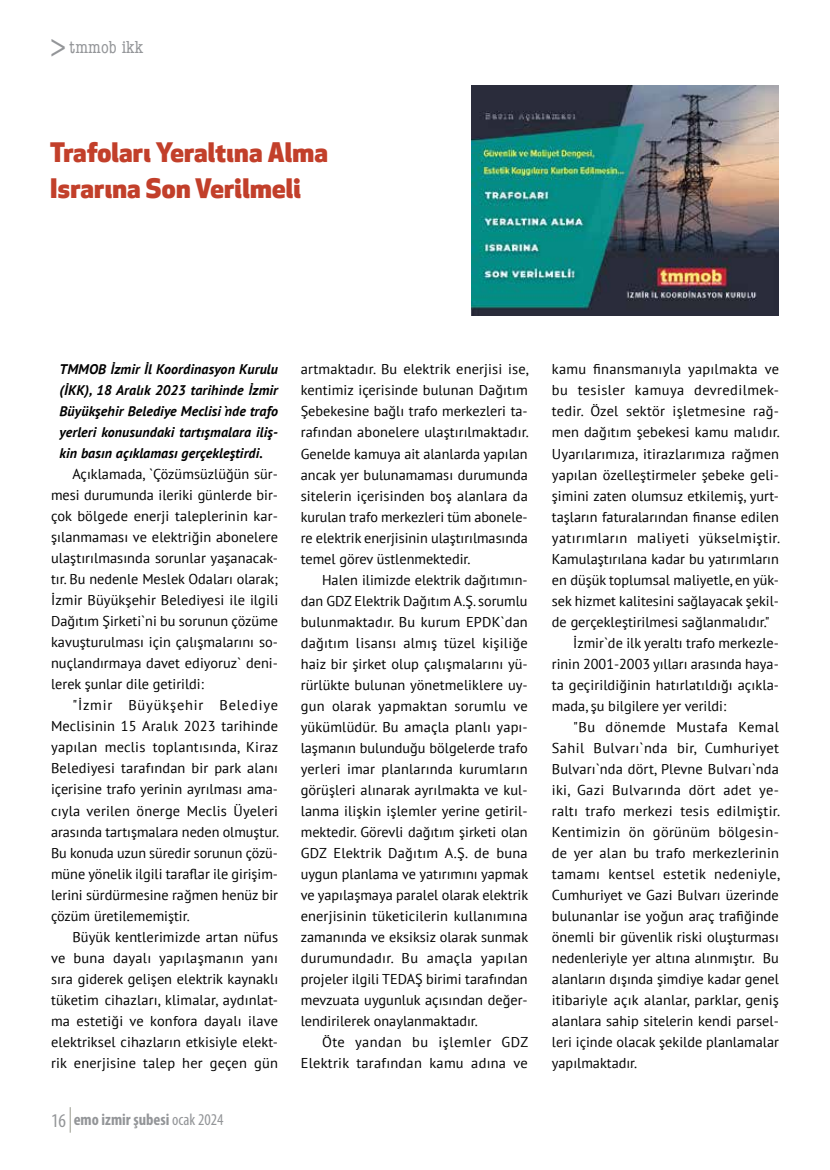
<style>
.page{position:relative;width:830px;height:1170px;background:#fff}
.page>*{position:absolute;margin:0;border:0;box-sizing:border-box;transform-origin:0 0}
.t1{font:33px "Apex New";color:#939598}
.t2{font:800 26.25px/36px "Apex New";letter-spacing:.01em;color:#c23f2a}
.t3{font:condensed 18px "American Typewriter";letter-spacing:.01em;color:#939598}
.t4{font:700 condensed 16.5px "Myriad Pro";color:#939598}
.t5{font:14.25px/21px "PT Sans";color:#000;text-align:justify}
.t6{font:14.25px/21px "PT Sans";letter-spacing:.02em;color:#000;text-align:right}
.t7{font:14.25px "PT Sans";letter-spacing:.03em;color:#000}
.t8{font:14.25px "PT Sans";letter-spacing:.025em;color:#000}
.t9{font:italic 700 13.95px/21px "PT Sans";letter-spacing:.01em;color:#000;text-align:justify}
.s1{font-weight:400;font-size:19.5px}
.s2{font-weight:400}
</style>
<div class="page">
<svg style="left:70px;top:1107px;width:1px;height:25px"></svg>
<img style="left:471px;top:85px;width:307px;height:231px">
<h1 class="t1" style="left:50px;top:26px;width:18px">&gt;</h1>
<p class="t3" style="left:69px;top:33px;width:75px">tmmob ikk</p>
<h2 class="t2" style="left:50px;top:134px;width:279px">Trafoları Yeraltına Alma<br>Israrına Son Verilmeli</h2>
<p class="t9" style="left:60px;top:358px;width:220px">TMMOB İzmir İl Koordinasyon Kurulu (İKK), 18 Aralık 2023 tarihinde İzmir Büyükşehir Belediye Meclisi`nde trafo yerleri konusundaki tartışmalara iliş&shy;kin basın açıklaması gerçekleştirdi.</p>
<p class="t5" style="left:51px;top:463px;width:228px;text-indent:21px">Açıklamada, `Çözümsüzlüğün sür&shy;mesi durumunda ileriki günlerde bir&shy;çok bölgede enerji taleplerinin kar&shy;şılanmaması ve elektriğin abonelere ulaştırılmasında sorunlar yaşanacak&shy;tır. Bu nedenle Meslek Odaları olarak; İzmir Büyükşehir Belediyesi ile ilgili Dağıtım Şirketi`ni bu sorunun çözüme kavuşturulması için çalışmalarını so&shy;nuçlandırmaya davet ediyoruz` deni&shy;lerek şunlar dile getirildi:</p>
<p class="t5" style="left:51px;top:694px;width:229px;text-indent:21px">"İzmir Büyükşehir Belediye Meclisinin 15 Aralık 2023 tarihinde yapılan meclis toplantısında, Kiraz Belediyesi tarafından bir park alanı içerisine trafo yerinin ayrılması ama&shy;cıyla verilen önerge Meclis Üyeleri arasında tartışmalara neden olmuştur.<br>Bu konuda uzun süredir sorunun çözü&shy;müne yönelik ilgili taraflar ile girişim&shy;lerini sürdürmesine rağmen henüz bir çözüm üretilememiştir.</p>
<p class="t5" style="left:51px;top:925px;width:228px;text-indent:21px">Büyük kentlerimizde artan nüfus ve buna dayalı yapılaşmanın yanı sıra giderek gelişen elektrik kaynaklı tüketim cihazları, klimalar, aydınlat&shy;ma estetiği ve konfora dayalı ilave elektriksel cihazların etkisiyle elekt&shy;rik enerjisine talep her geçen gün</p>
<p class="t4" style="left:51px;top:1109px;width:174px"><span class="s1">16</span> emo izmir şubesi <span class="s2">ocak 2024</span></p>
<p class="t5" style="left:300px;top:358px;width:229px">artmaktadır. Bu elektrik enerjisi ise, kentimiz içerisinde bulunan Dağıtım Şebekesine bağlı trafo merkezleri ta&shy;rafından abonelere ulaştırılmaktadır.<br>Genelde kamuya ait alanlarda yapılan ancak yer bulunamaması durumunda sitelerin içerisinden boş alanlara da kurulan trafo merkezleri tüm abonele&shy;re elektrik enerjisinin ulaştırılmasında temel görev üstlenmektedir.</p>
<p class="t5" style="left:300px;top:568px;width:229px;text-indent:21px">Halen ilimizde elektrik dağıtımın&shy;dan GDZ Elektrik Dağıtım A.Ş. sorumlu bulunmaktadır. Bu kurum EPDK`dan dağıtım lisansı almış tüzel kişiliğe haiz bir şirket olup çalışmalarını yü&shy;rürlükte bulunan yönetmeliklere uy&shy;gun olarak yapmaktan sorumlu ve yükümlüdür. Bu amaçla planlı yapı&shy;laşmanın bulunduğu bölgelerde trafo yerleri imar planlarında kurumların görüşleri alınarak ayrılmakta ve kul&shy;lanma ilişkin işlemler yerine getiril&shy;mektedir. Görevli dağıtım şirketi olan GDZ Elektrik Dağıtım A.Ş. de buna uygun planlama ve yatırımını yapmak ve yapılaşmaya paralel olarak elektrik enerjisinin tüketicilerin kullanımına zamanında ve eksiksiz olarak sunmak durumundadır. Bu amaçla yapılan projeler ilgili TEDAŞ birimi tarafından mevzuata uygunluk açısından değer&shy;lendirilerek onaylanmaktadır.</p>
<p class="t6" style="left:300px;top:1030px;width:229px">Öte yandan bu işlemler GDZ<br>Elektrik tarafından kamu adına ve</p>
<p class="t5" style="left:551px;top:358px;width:228px">kamu finansmanıyla yapılmakta ve</p>
<p class="t7" style="left:551px;top:381px;width:228px">bu tesisler kamuya devredilmek-</p>
<p class="t6" style="left:551px;top:400px;width:228px">tedir. Özel sektör işletmesine rağ-</p>
<p class="t5" style="left:551px;top:421px;width:229px">men dağıtım şebekesi kamu malıdır.</p>
<p class="t5" style="left:551px;top:442px;width:228px">Uyarılarımıza, itirazlarımıza rağmen</p>
<p class="t5" style="left:551px;top:463px;width:228px">yapılan özelleştirmeler şebeke geli-</p>
<p class="t5" style="left:551px;top:484px;width:228px">şimini zaten olumsuz etkilemiş, yurt-</p>
<p class="t5" style="left:551px;top:505px;width:228px">taşların faturalarından finanse edilen</p>
<p class="t7" style="left:551px;top:528px;width:229px">yatırımların maliyeti yükselmiştir.</p>
<p class="t5" style="left:551px;top:547px;width:228px">Kamulaştırılana kadar bu yatırımların</p>
<p class="t5" style="left:551px;top:568px;width:228px">en düşük toplumsal maliyetle, en yük-</p>
<p class="t5" style="left:551px;top:589px;width:228px">sek hizmet kalitesini sağlayacak şekil-</p>
<p class="t5" style="left:551px;top:610px;width:219px">de gerçekleştirilmesi sağlanmalıdır."</p>
<p class="t5" style="left:573px;top:631px;width:207px">İzmir`de ilk yeraltı trafo merkezle-</p>
<p class="t5" style="left:551px;top:652px;width:228px">rinin 2001-2003 yılları arasında haya-</p>
<p class="t5" style="left:551px;top:673px;width:228px">ta geçirildiğinin hatırlatıldığı açıkla-</p>
<p class="t5" style="left:551px;top:694px;width:176px">mada, şu bilgilere yer verildi:</p>
<p class="t7" style="left:573px;top:717px;width:207px">"Bu dönemde Mustafa Kemal</p>
<p class="t8" style="left:551px;top:738px;width:228px">Sahil Bulvarı`nda bir, Cumhuriyet</p>
<p class="t5" style="left:551px;top:757px;width:228px">Bulvarı`nda dört, Plevne Bulvarı`nda</p>
<p class="t6" style="left:551px;top:778px;width:228px">iki, Gazi Bulvarında dört adet ye-</p>
<p class="t6" style="left:551px;top:799px;width:230px">raltı trafo merkezi tesis edilmiştir.</p>
<p class="t6" style="left:551px;top:820px;width:228px">Kentimizin ön görünüm bölgesin-</p>
<p class="t5" style="left:551px;top:841px;width:228px">de yer alan bu trafo merkezlerinin</p>
<p class="t6" style="left:551px;top:862px;width:229px">tamamı kentsel estetik nedeniyle,</p>
<p class="t5" style="left:551px;top:883px;width:228px">Cumhuriyet ve Gazi Bulvarı üzerinde</p>
<p class="t5" style="left:551px;top:904px;width:228px">bulunanlar ise yoğun araç trafiğinde</p>
<p class="t5" style="left:551px;top:925px;width:228px">önemli bir güvenlik riski oluşturması</p>
<p class="t5" style="left:551px;top:946px;width:228px">nedenleriyle yer altına alınmıştır. Bu</p>
<p class="t5" style="left:551px;top:967px;width:228px">alanların dışında şimdiye kadar genel</p>
<p class="t5" style="left:551px;top:988px;width:228px">itibariyle açık alanlar, parklar, geniş</p>
<p class="t5" style="left:551px;top:1009px;width:228px">alanlara sahip sitelerin kendi parsel-</p>
<p class="t5" style="left:551px;top:1030px;width:228px">leri içinde olacak şekilde planlamalar</p>
<p class="t5" style="left:551px;top:1051px;width:87px">yapılmaktadır.</p>
</div>
